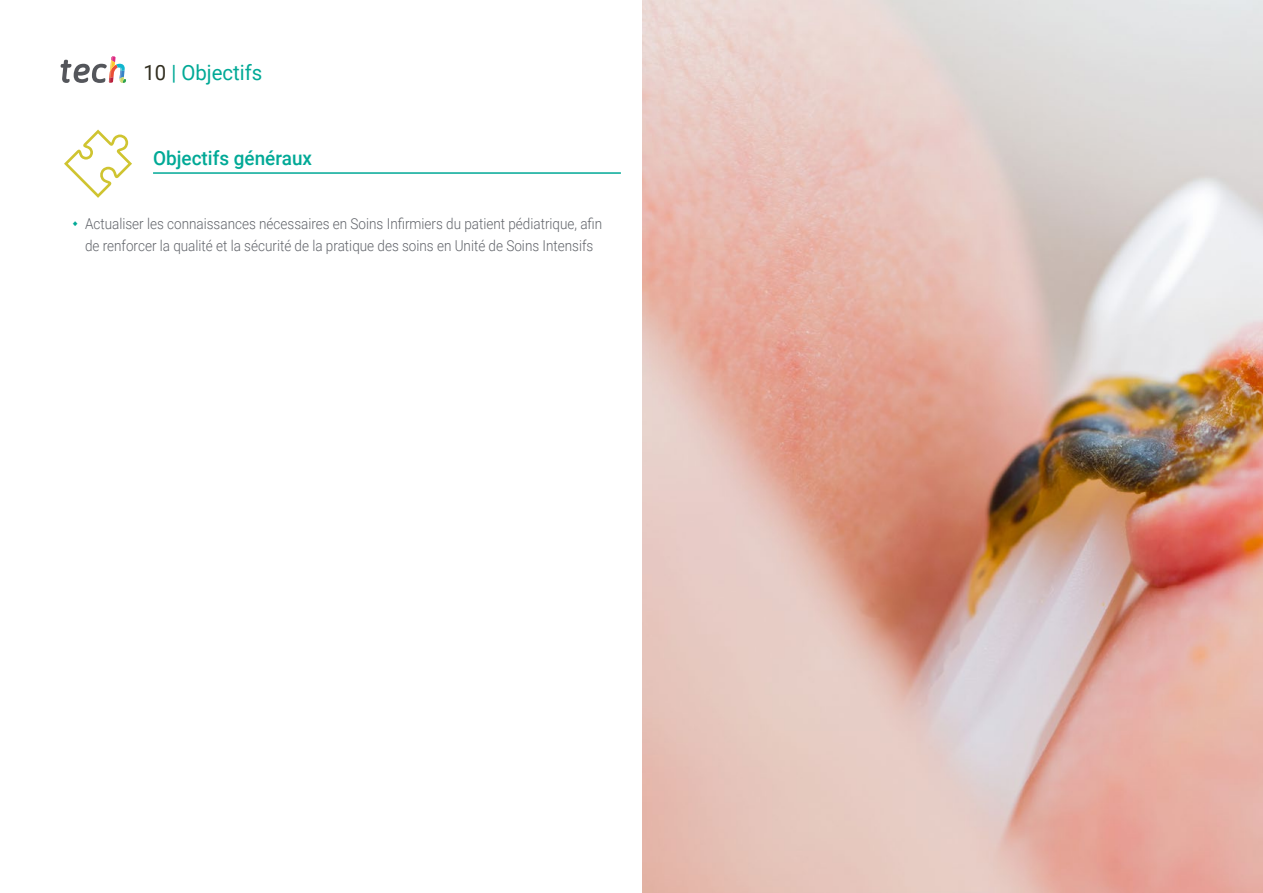
<style>
.page{position:relative;width:1263px;height:893px;background:#fff}
.page>*{position:absolute;margin:0;border:0;box-sizing:border-box;transform-origin:0 0}
.t1{font:21px "Roboto";color:#00a996}
.t2{font:500 19.5px "Roboto";color:#00a996}
.t3{font:300 15px/22.5px "Roboto";color:#61646a;scale:.9 1}
.s1{color:#312e20}
</style>
<div class="page">
<hr style="left:153px;top:173px;width:468px;height:1px;background:#00a996">
<img style="left:642px;top:0;width:621px;height:893px">
<svg style="left:61px;top:56px;width:65px;height:27px"></svg>
<svg style="left:64px;top:130px;width:68px;height:68px"></svg>
<h1 class="t1" style="left:144px;top:57px;width:120px"><span class="s1">10</span> | Objectifs</h1>
<h2 class="t2" style="left:153px;top:144px;width:160px">Objectifs généraux</h2>
<p class="t3" style="left:85px;top:212px;width:576px">Actualiser les connaissances nécessaires en Soins Infirmiers du patient pédiatrique, afin de renforcer la qualité et la sécurité de la pratique des soins en Unité de Soins Intensifs</p>
</div>
